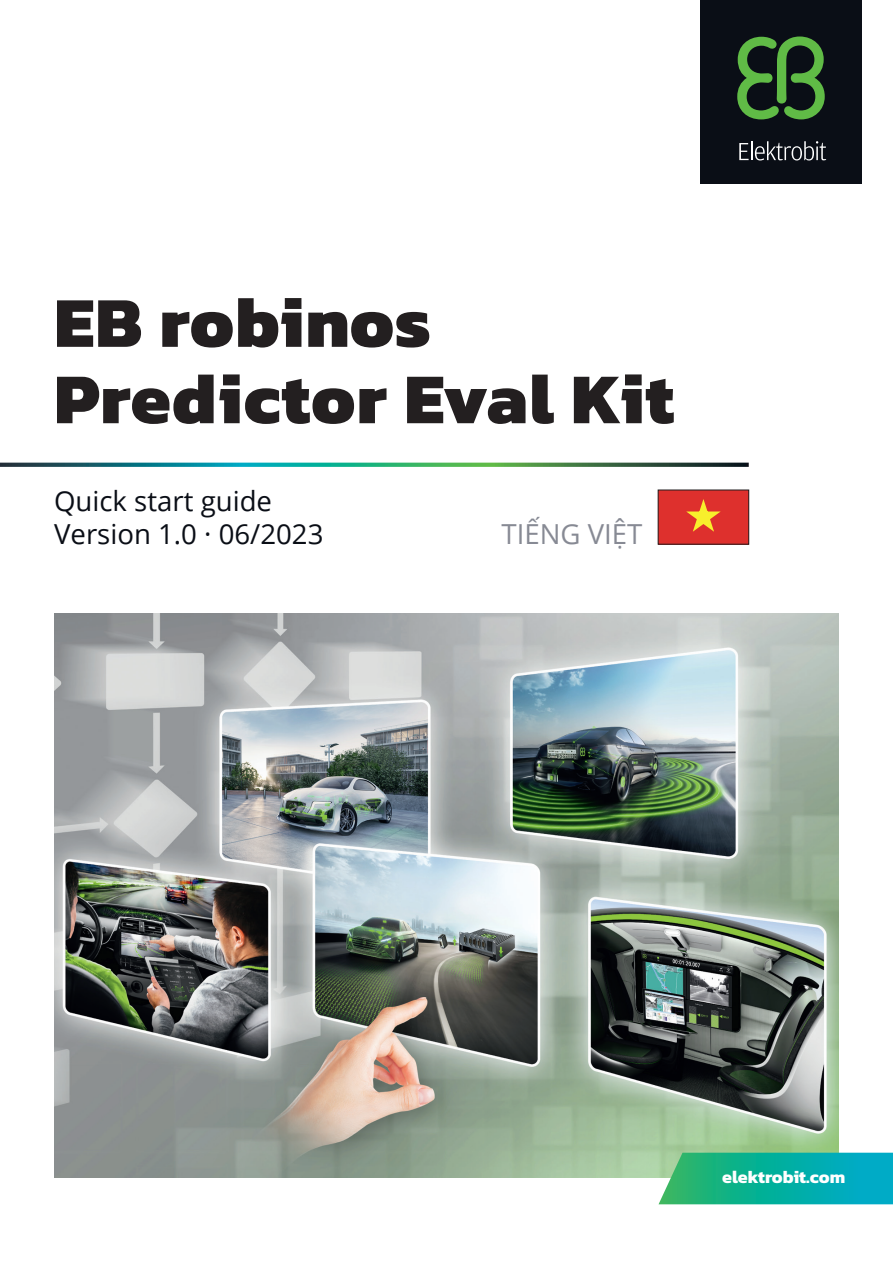
<style>
.page{position:relative;width:893px;height:1263px;background:#fff}
.page>*{position:absolute;margin:0;border:0;box-sizing:border-box;transform-origin:0 0}
.t1{font:800 72.15px/76.3px "Kanit";letter-spacing:.015em;color:#231f20}
.t2{font:27.6px/33.2px "Open Sans";color:#0a0e16}
.t3{font:27.6px "Open Sans";color:#878a94}
.t4{font:700 18px "Kanit";color:#fff}
</style>
<div class="page">
<svg style="left:0;top:463px;width:749px;height:4px;background:#27826a"></svg>
<img style="left:54px;top:613px;width:785px;height:564px">
<div style="left:700px;top:0;width:162px;height:184px;background:#0a0e16"></div>
<svg style="left:737px;top:36px;width:88px;height:83px"></svg>
<svg style="left:739px;top:141px;width:87px;height:19px"></svg>
<svg style="left:658px;top:1153px;width:235px;height:51px;background:#13b19f"></svg>
<div style="left:658px;top:490px;width:91px;height:54px;background:#de302d"></div>
<svg style="left:686px;top:499px;width:35px;height:33px"></svg>
<h1 class="t1" style="left:54px;top:282px;width:621px">EB robinos<br>Predictor Eval Kit</h1>
<p class="t2" style="left:54px;top:484px;width:271px">Quick start guide<br>Version 1.0 · 06/2023</p>
<p class="t3" style="left:501px;top:515px;width:143px">TIẾNG VIỆT</p>
<p class="t4" style="left:722px;top:1163px;width:124px">elektrobit.com</p>
</div>
